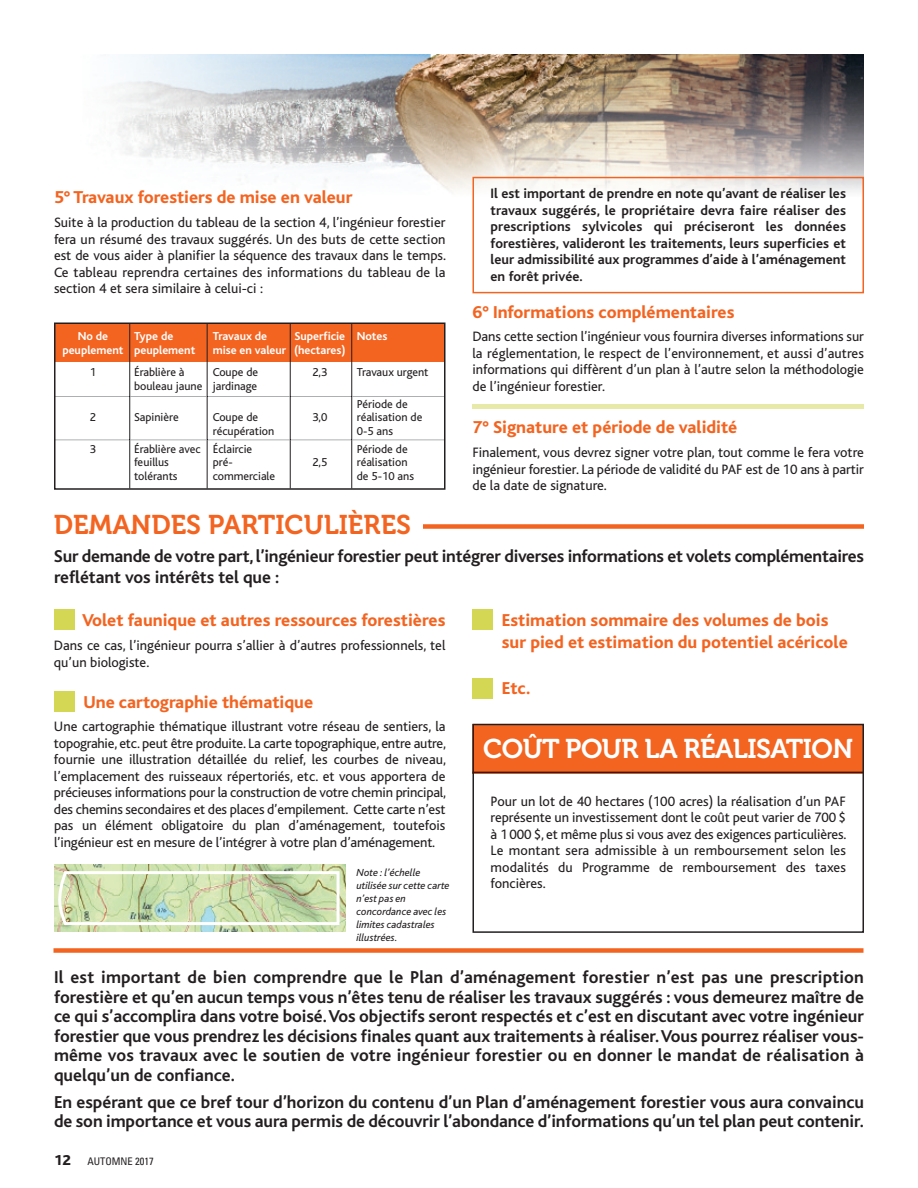
<style>
.page{position:relative;width:918px;height:1188px;background:#fff}
.page>*{position:absolute;margin:0;border:0;box-sizing:border-box;transform-origin:0 0}
.t1{font:27px "Museo 700";color:#f36421}
.t2{font:27px "Museo 700";letter-spacing:-.02em;color:#fff}
.t3{font:700 18px/19.5px "Bliss";letter-spacing:-.005em;color:#231f20}
.t4{font:800 18px/22.2px "Bliss";color:#f36421}
.t5{font:14.25px/16.5px "Bliss";color:#231f20;text-align:justify}
.t6{font:700 14.25px/16.5px "Bliss";color:#231f20;text-align:justify}
.t7{font:12px "Bliss";color:#231f20}
.t8{font:700 12px "Bliss";color:#fff}
.t9{font:italic 10.65px/12.9px "Bliss";color:#231f20}
.t10{font:condensed 10.5px "Univers";color:#231f20}
.s1{font-family:"Bliss";font-weight:800;font-stretch:normal;font-size:15px}
</style>
<div class="page">
<div style="left:55px;top:324px;width:390px;height:37px;background:#f36421"></div>
<img style="left:113px;top:54px;width:751px;height:138px">
<img style="left:54px;top:864px;width:292px;height:68px">
<div style="left:423px;top:524px;width:441px;height:5px;background:#f36421"></div>
<div style="left:472px;top:404px;width:392px;height:5px;background:#e7e9a9"></div>
<hr style="left:129px;top:324px;width:1px;height:164px;background:#231f20">
<hr style="left:207px;top:324px;width:1px;height:164px;background:#231f20">
<div style="left:54px;top:322px;width:392px;height:168px;border:2px solid #231f20"></div>
<hr style="left:290px;top:324px;width:1px;height:164px;background:#231f20">
<hr style="left:351px;top:324px;width:1px;height:164px;background:#231f20">
<hr style="left:56px;top:396px;width:73px;height:1px;background:#939598">
<hr style="left:130px;top:396px;width:77px;height:1px;background:#939598">
<hr style="left:291px;top:396px;width:60px;height:1px;background:#939598">
<hr style="left:352px;top:396px;width:92px;height:1px;background:#939598">
<hr style="left:208px;top:396px;width:82px;height:1px;background:#939598">
<hr style="left:56px;top:440px;width:73px;height:1px;background:#939598">
<hr style="left:130px;top:440px;width:77px;height:1px;background:#939598">
<hr style="left:291px;top:440px;width:60px;height:1px;background:#939598">
<hr style="left:352px;top:440px;width:92px;height:1px;background:#939598">
<hr style="left:208px;top:440px;width:82px;height:1px;background:#939598">
<img style="left:57px;top:871px;width:283px;height:54px">
<div style="left:54px;top:948px;width:810px;height:5px;background:#f36421"></div>
<div style="left:54px;top:609px;width:20px;height:21px;background:#d3d753"></div>
<div style="left:472px;top:609px;width:21px;height:21px;background:#d3d753"></div>
<div style="left:472px;top:678px;width:21px;height:21px;background:#d3d753"></div>
<div style="left:54px;top:692px;width:20px;height:20px;background:#d3d753"></div>
<div style="left:472px;top:724px;width:392px;height:50px;background:#f36421"></div>
<div style="left:472px;top:724px;width:392px;height:209px;border:2px solid #231f20"></div>
<hr style="left:472px;top:772px;width:392px;height:1px;background:#231f20">
<div style="left:472px;top:177px;width:392px;height:116px;border:2px solid #f36421"></div>
<p class="t4" style="left:54px;top:189px;width:300px">5° Travaux forestiers de mise en valeur</p>
<p class="t5" style="left:54px;top:216px;width:394px">Suite à la production du tableau de la section 4, l’ingénieur forestier fera un résumé des travaux suggérés. Un des buts de cette section est de vous aider à planifier la séquence des travaux dans le temps.<br>Ce tableau reprendra certaines des informations du tableau de la section 4 et sera similaire à celui-ci :</p>
<p class="t8" style="left:78px;top:332px;width:32px">No de</p>
<p class="t8" style="left:134px;top:332px;width:41px">Type de</p>
<p class="t8" style="left:213px;top:332px;width:56px">Travaux de</p>
<p class="t8" style="left:294px;top:332px;width:95px">Superficie Notes</p>
<p class="t8" style="left:62px;top:346px;width:134px">peuplement peuplement</p>
<p class="t8" style="left:213px;top:346px;width:135px">mise en valeur (hectares)</p>
<p class="t7" style="left:90px;top:369px;width:8px">1</p>
<p class="t7" style="left:134px;top:369px;width:52px">Érablière à</p>
<p class="t7" style="left:213px;top:369px;width:47px">Coupe de</p>
<p class="t7" style="left:312px;top:369px;width:17px">2,3</p>
<p class="t7" style="left:357px;top:369px;width:73px">Travaux urgent</p>
<p class="t7" style="left:134px;top:382px;width:125px">bouleau jaune jardinage</p>
<p class="t7" style="left:357px;top:400px;width:53px">Période de</p>
<p class="t7" style="left:90px;top:414px;width:8px">2</p>
<p class="t7" style="left:134px;top:414px;width:46px">Sapinière</p>
<p class="t7" style="left:213px;top:414px;width:47px">Coupe de</p>
<p class="t7" style="left:312px;top:414px;width:17px">3,0</p>
<p class="t7" style="left:357px;top:414px;width:67px">réalisation de</p>
<p class="t7" style="left:213px;top:427px;width:63px">récupération</p>
<p class="t7" style="left:357px;top:427px;width:38px">0-5 ans</p>
<p class="t7" style="left:90px;top:445px;width:8px">3</p>
<p class="t7" style="left:134px;top:445px;width:120px">Érablière avec Éclaircie</p>
<p class="t7" style="left:357px;top:445px;width:53px">Période de</p>
<p class="t7" style="left:134px;top:459px;width:36px">feuillus</p>
<p class="t7" style="left:213px;top:459px;width:22px">pré-</p>
<p class="t7" style="left:312px;top:459px;width:17px">2,5</p>
<p class="t7" style="left:357px;top:459px;width:52px">réalisation</p>
<p class="t7" style="left:134px;top:472px;width:45px">tolérants</p>
<p class="t7" style="left:213px;top:472px;width:64px">commerciale</p>
<p class="t7" style="left:357px;top:472px;width:59px">de 5-10 ans</p>
<p class="t6" style="left:491px;top:187px;width:357px">Il est important de prendre en note qu’avant de réaliser les travaux suggérés, le propriétaire devra faire réaliser des prescriptions sylvicoles qui préciseront les données forestières, valideront les traitements, leurs superficies et leur admissibilité aux programmes d’aide à l’aménagement en forêt privée.</p>
<p class="t4" style="left:472px;top:303px;width:264px">6° Informations complémentaires</p>
<p class="t5" style="left:472px;top:330px;width:393px">Dans cette section l’ingénieur vous fournira diverses informations sur la réglementation, le respect de l’environnement, et aussi d’autres informations qui diffèrent d’un plan à l’autre selon la méthodologie de l’ingénieur forestier.</p>
<p class="t4" style="left:472px;top:418px;width:266px">7° Signature et période de validité</p>
<p class="t5" style="left:472px;top:446px;width:393px">Finalement, vous devrez signer votre plan, tout comme le fera votre ingénieur forestier. La période de validité du PAF est de 10 ans à partir de la date de signature.</p>
<h1 class="t1" style="left:54px;top:515px;width:359px">DEMANDES PARTICULIÈRES</h1>
<p class="t3" style="left:54px;top:548px;width:812px;line-height:21px">Sur demande de votre part, l’ingénieur forestier peut intégrer diverses informations et volets complémentaires reflétant vos intérêts tel que :</p>
<p class="t4" style="left:82px;top:612px;width:365px">Volet faunique et autres ressources forestières</p>
<p class="t5" style="left:54px;top:639px;width:393px">Dans ce cas, l’ingénieur pourra s’allier à d’autres professionnels, tel qu’un biologiste.</p>
<p class="t4" style="left:83px;top:693px;width:231px">Une cartographie thématique</p>
<p class="t5" style="left:54px;top:720px;width:394px">Une cartographie thématique illustrant votre réseau de sentiers, la topograhie, etc. peut être produite. La carte topographique, entre autre, fournie une illustration détaillée du relief, les courbes de niveau, l’emplacement des ruisseaux répertoriés, etc. et vous apportera de précieuses informations pour la construction de votre chemin principal, des chemins secondaires et des places d’empilement. Cette carte n’est pas un élément obligatoire du plan d’aménagement, toutefois l’ingénieur est en mesure de l’intégrer à votre plan d’aménagement.</p>
<p class="t9" style="left:356px;top:868px;width:95px">Note : l’échelle utilisée sur cette carte n’est pas en concordance avec les limites cadastrales illustrées.</p>
<p class="t4" style="left:502px;top:611px;width:347px">Estimation sommaire des volumes de bois sur pied et estimation du potentiel acéricole</p>
<p class="t4" style="left:502px;top:679px;width:30px">Etc.</p>
<h1 class="t2" style="left:483px;top:739px;width:371px">COÛT POUR LA RÉALISATION</h1>
<p class="t5" style="left:491px;top:794px;width:358px">Pour un lot de 40 hectares (100 acres) la réalisation d’un PAF représente un investissement dont le coût peut varier de 700$ à 1 000 $, et même plus si vous avez des exigences particulières.<br>Le montant sera admissible à un remboursement selon les modalités du Programme de remboursement des taxes foncières.</p>
<p class="t3" style="left:54px;top:970px;width:812px;text-align:justify">Il est important de bien comprendre que le Plan d’aménagement forestier n’est pas une prescription forestière et qu’en aucun temps vous n’êtes tenu de réaliser les travaux suggérés : vous demeurez maître de ce qui s’accomplira dans votre boisé.Vos objectifs seront respectés et c’est en discutant avec votre ingénieur forestier que vous prendrez les décisions finales quant aux traitements à réaliser.Vous pourrez réaliser vous&shy;même vos travaux avec le soutien de votre ingénieur forestier ou en donner le mandat de réalisation à quelqu’un de confiance.</p>
<p class="t3" style="left:54px;top:1094px;width:812px">En espérant que ce bref tour d’horizon du contenu d’un Plan d’aménagement forestier vous aura convaincu de son importance et vous aura permis de découvrir l’abondance d’informations qu’un tel plan peut contenir.</p>
<p class="t10" style="left:54px;top:1157px;width:101px"><span class="s1">12</span> AUTOMNE 2017</p>
</div>
